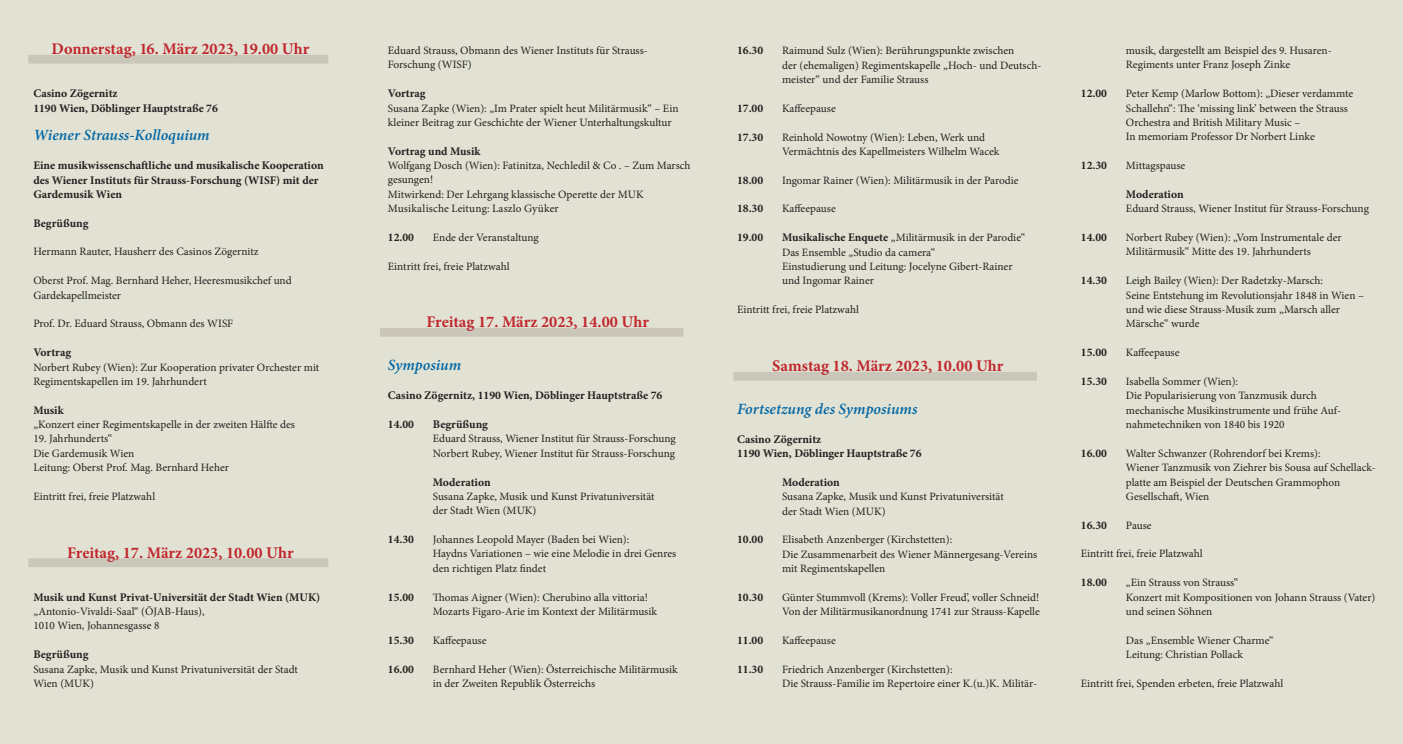
<style>
.page{position:relative;width:1403px;height:744px;background:#fff}
.page>*{position:absolute;margin:0;border:0;box-sizing:border-box;transform-origin:0 0}
.t1{font:700 16.25px "Minion Pro";color:#c0262d}
.t2{font:italic 600 15.62px "Minion Pro";color:#0166a5}
.t3{font:700 11.62px/14.4px "Minion Pro";color:#231f20}
.t4{font:11.25px/14.4px "Minion Pro";color:#231f20}
.s1{font-weight:700;font-size:11.62px}
</style>
<div class="page">
<div style="left:0;top:0;width:1402px;height:743px;background:#e1e2d3"></div>
<div style="left:28px;top:55px;width:300px;height:9px;background:#cac6b9"></div>
<div style="left:28px;top:558px;width:300px;height:9px;background:#cac6b9"></div>
<div style="left:380px;top:328px;width:303px;height:8px;background:#cac6b9"></div>
<div style="left:733px;top:372px;width:303px;height:8px;background:#cac6b9"></div>
<h1 class="t1" style="left:52px;top:37px;width:259px">Donnerstag, 16. März 2023, 19.00 Uhr</h1>
<p class="t3" style="left:33px;top:86px;width:186px">Casino Zögernitz<br>1190 Wien, Döblinger Hauptstraße 76</p>
<h2 class="t2" style="left:33px;top:124px;width:178px">Wiener Strauss-Kolloquium</h2>
<p class="t3" style="left:33px;top:158px;width:292px">Eine musikwissenschaftliche und musikalische Kooperation des Wiener Instituts für Strauss-Forschung (WISF) mit der<br>Gardemusik Wien</p>
<p class="t3" style="left:33px;top:215px;width:57px">Begrüßung</p>
<p class="t4" style="left:33px;top:245px;width:227px">Hermann Rauter, Hausherr des Casinos Zögernitz</p>
<p class="t4" style="left:33px;top:273px;width:260px">Oberst Prof. Mag. Bernhard Heher, Heeresmusikchef und<br>Gardekapellmeister</p>
<p class="t4" style="left:33px;top:316px;width:201px">Prof. Dr. Eduard Strauss, Obmann des WISF</p>
<p class="t3" style="left:33px;top:345px;width:39px">Vortrag</p>
<p class="t4" style="left:33px;top:360px;width:287px">Norbert Rubey (Wien): Zur Kooperation privater Orchester mit<br>Regimentskapellen im 19. Jahrhundert</p>
<p class="t3" style="left:33px;top:402px;width:32px">Musik</p>
<p class="t4" style="left:33px;top:417px;width:263px">„Konzert einer Regimentskapelle in der zweiten Hälfte des</p>
<p class="t4" style="left:33px;top:431px;width:197px">19. Jahrhunderts“<br>Die Gardemusik Wien<br>Leitung: Oberst Prof. Mag. Bernhard Heher</p>
<p class="t4" style="left:33px;top:489px;width:123px">Eintritt frei, freie Platzwahl</p>
<h1 class="t1" style="left:67px;top:540px;width:228px">Freitag, 17. März 2023, 10.00 Uhr</h1>
<p class="t3" style="left:33px;top:589px;width:288px">Musik und Kunst Privat-Universität der Stadt Wien (MUK)</p>
<p class="t4" style="left:33px;top:604px;width:173px">„Antonio-Vivaldi-Saal“ (ÖJAB-Haus),<br>1010 Wien, Johannesgasse 8</p>
<p class="t3" style="left:33px;top:647px;width:57px">Begrüßung</p>
<p class="t4" style="left:33px;top:661px;width:266px">Susana Zapke, Musik und Kunst Privatuniversität der Stadt<br>Wien (MUK)</p>
<p class="t4" style="left:388px;top:43px;width:261px">Eduard Strauss, Obmann des Wiener Instituts für Strauss-<br>Forschung (WISF)</p>
<p class="t3" style="left:388px;top:86px;width:39px">Vortrag</p>
<p class="t4" style="left:388px;top:101px;width:292px">Susana Zapke (Wien): „Im Prater spielt heut Militärmusik“ – Ein kleiner Beitrag zur Geschichte der Wiener Unterhaltungskultur</p>
<p class="t3" style="left:388px;top:143px;width:94px">Vortrag und Musik</p>
<p class="t4" style="left:388px;top:158px;width:304px">Wolfgang Dosch (Wien): Fatinitza, Nechledil &amp; Co . – Zum Marsch gesungen!<br>Mitwirkend: Der Lehrgang klassische Operette der MUK Musikalische Leitung: Laszlo Gyüker</p>
<p class="t3" style="left:388px;top:230px;width:28px">12.00</p>
<p class="t4" style="left:433px;top:230px;width:107px">Ende der Veranstaltung</p>
<p class="t4" style="left:388px;top:259px;width:123px">Eintritt frei, freie Platzwahl</p>
<h1 class="t1" style="left:426px;top:310px;width:224px">Freitag 17. März 2023, 14.00 Uhr</h1>
<h2 class="t2" style="left:388px;top:354px;width:75px">Symposium</h2>
<p class="t3" style="left:388px;top:388px;width:276px">Casino Zögernitz, 1190 Wien, Döblinger Hauptstraße 76</p>
<p class="t3" style="left:388px;top:417px;width:28px">14.00</p>
<p class="t3" style="left:433px;top:417px;width:57px">Begrüßung</p>
<p class="t4" style="left:433px;top:431px;width:244px">Eduard Strauss, Wiener Institut für Strauss-Forschung<br>Norbert Rubey, Wiener Institut für Strauss-Forschung</p>
<p class="t3" style="left:433px;top:474px;width:59px">Moderation</p>
<p class="t4" style="left:433px;top:489px;width:223px">Susana Zapke, Musik und Kunst Privatuniversität der Stadt Wien (MUK)</p>
<p class="t3" style="left:388px;top:532px;width:28px">14.30</p>
<p class="t4" style="left:433px;top:532px;width:245px">Johannes Leopold Mayer (Baden bei Wien):<br>Haydns Variationen – wie eine Melodie in drei Genres den richtigen Platz findet</p>
<p class="t3" style="left:388px;top:589px;width:28px">15.00</p>
<p class="t4" style="left:433px;top:589px;width:226px">Thomas Aigner (Wien): Cherubino alla vittoria!<br>Mozarts Figaro-Arie im Kontext der Militärmusik</p>
<p class="t3" style="left:388px;top:632px;width:28px">15.30</p>
<p class="t4" style="left:433px;top:633px;width:55px">Kaffeepause</p>
<p class="t3" style="left:388px;top:661px;width:28px">16.00</p>
<p class="t4" style="left:433px;top:661px;width:246px">Bernhard Heher (Wien): Österreichische Militärmusik in der Zweiten Republik Österreichs</p>
<p class="t3" style="left:737px;top:43px;width:28px">16.30</p>
<p class="t4" style="left:782px;top:43px;width:261px">Raimund Sulz (Wien): Berührungspunkte zwischen<br>der (ehemaligen) Regimentskapelle „Hoch- und Deutsch&shy;meister“ und der Familie Strauss</p>
<p class="t3" style="left:737px;top:101px;width:28px">17.00</p>
<p class="t4" style="left:782px;top:101px;width:55px">Kaffeepause</p>
<p class="t3" style="left:737px;top:129px;width:28px">17.30</p>
<p class="t4" style="left:782px;top:130px;width:219px">Reinhold Nowotny (Wien): Leben, Werk und<br>Vermächtnis des Kapellmeisters Wilhelm Wacek</p>
<p class="t3" style="left:737px;top:173px;width:28px">18.00</p>
<p class="t4" style="left:782px;top:173px;width:238px">Ingomar Rainer (Wien): Militärmusik in der Parodie</p>
<p class="t3" style="left:737px;top:201px;width:28px">18.30</p>
<p class="t4" style="left:782px;top:202px;width:55px">Kaffeepause</p>
<p class="t3" style="left:737px;top:230px;width:28px">19.00</p>
<p class="t4" style="left:782px;top:230px;width:245px"><span class="s1">Musikalische Enquete</span> „Militärmusik in der Parodie“ Das Ensemble „Studio da camera“<br>Einstudierung und Leitung: Jocelyne Gibert-Rainer und Ingomar Rainer</p>
<p class="t4" style="left:737px;top:302px;width:123px">Eintritt frei, freie Platzwahl</p>
<h1 class="t1" style="left:772px;top:354px;width:233px">Samstag 18. März 2023, 10.00 Uhr</h1>
<h2 class="t2" style="left:737px;top:398px;width:182px">Fortsetzung des Symposiums</h2>
<p class="t3" style="left:737px;top:431px;width:186px">Casino Zögernitz<br>1190 Wien, Döblinger Hauptstraße 76</p>
<p class="t3" style="left:782px;top:474px;width:59px">Moderation</p>
<p class="t4" style="left:782px;top:489px;width:223px">Susana Zapke, Musik und Kunst Privatuniversität der Stadt Wien (MUK)</p>
<p class="t3" style="left:737px;top:532px;width:28px">10.00</p>
<p class="t4" style="left:782px;top:532px;width:257px">Elisabeth Anzenberger (Kirchstetten):<br>Die Zusammenarbeit des Wiener Männergesang-Vereins mit Regimentskapellen</p>
<p class="t3" style="left:737px;top:589px;width:28px">10.30</p>
<p class="t4" style="left:782px;top:590px;width:259px">Günter Stummvoll (Krems): Voller Freud’, voller Schneid!<br>Von der Militärmusikanordnung 1741 zur Strauss-Kapelle</p>
<p class="t3" style="left:737px;top:633px;width:28px">11.00</p>
<p class="t4" style="left:782px;top:633px;width:55px">Kaffeepause</p>
<p class="t3" style="left:737px;top:661px;width:28px">11.30</p>
<p class="t4" style="left:782px;top:662px;width:256px">Friedrich Anzenberger (Kirchstetten):<br>Die Strauss-Familie im Repertoire einer K.(u.)K. Militär-</p>
<p class="t4" style="left:1125px;top:43px;width:207px">musik, dargestellt am Beispiel des 9. Husaren-<br>Regiments unter Franz Joseph Zinke</p>
<p class="t3" style="left:1080px;top:86px;width:28px">12.00</p>
<p class="t4" style="left:1125px;top:86px;width:229px">Peter Kemp (Marlow Bottom): „Dieser verdammte Schallehn“: The ‘missing link’ between the Strauss Orchestra and British Military Music –<br>In memoriam Professor Dr Norbert Linke</p>
<p class="t3" style="left:1080px;top:158px;width:28px">12.30</p>
<p class="t4" style="left:1125px;top:158px;width:61px">Mittagspause</p>
<p class="t3" style="left:1125px;top:187px;width:59px">Moderation</p>
<p class="t4" style="left:1125px;top:201px;width:244px">Eduard Strauss, Wiener Institut für Strauss-Forschung</p>
<p class="t3" style="left:1080px;top:230px;width:28px">14.00</p>
<p class="t4" style="left:1125px;top:230px;width:217px">Norbert Rubey (Wien): „Vom Instrumentale der<br>Militärmusik“ Mitte des 19. Jahrhunderts</p>
<p class="t3" style="left:1080px;top:273px;width:28px">14.30</p>
<p class="t4" style="left:1125px;top:273px;width:239px">Leigh Bailey (Wien): Der Radetzky-Marsch:<br>Seine Entstehung im Revolutionsjahr 1848 in Wien – und wie diese Strauss-Musik zum „Marsch aller Märsche“ wurde</p>
<p class="t3" style="left:1080px;top:345px;width:28px">15.00</p>
<p class="t4" style="left:1125px;top:345px;width:55px">Kaffeepause</p>
<p class="t3" style="left:1080px;top:373px;width:28px">15.30</p>
<p class="t4" style="left:1125px;top:374px;width:217px">Isabella Sommer (Wien):<br>Die Popularisierung von Tanzmusik durch mechanische Musikinstrumente und frühe Auf&shy;nahmetechniken von 1840 bis 1920</p>
<p class="t3" style="left:1080px;top:445px;width:28px">16.00</p>
<p class="t4" style="left:1125px;top:446px;width:251px">Walter Schwanzer (Rohrendorf bei Krems):<br>Wiener Tanzmusik von Ziehrer bis Sousa auf Schellack&shy;platte am Beispiel der Deutschen Grammophon Gesellschaft, Wien</p>
<p class="t3" style="left:1080px;top:517px;width:28px">16.30</p>
<p class="t4" style="left:1125px;top:518px;width:27px">Pause</p>
<p class="t4" style="left:1080px;top:546px;width:123px">Eintritt frei, freie Platzwahl</p>
<p class="t3" style="left:1080px;top:575px;width:28px">18.00</p>
<p class="t4" style="left:1125px;top:575px;width:251px">„Ein Strauss von Strauss“<br>Konzert mit Kompositionen von Johann Strauss (Vater) und seinen Söhnen</p>
<p class="t4" style="left:1125px;top:633px;width:149px">Das „Ensemble Wiener Charme“<br>Leitung: Christian Pollack</p>
<p class="t4" style="left:1080px;top:676px;width:204px">Eintritt frei, Spenden erbeten, freie Platzwahl</p>
</div>
